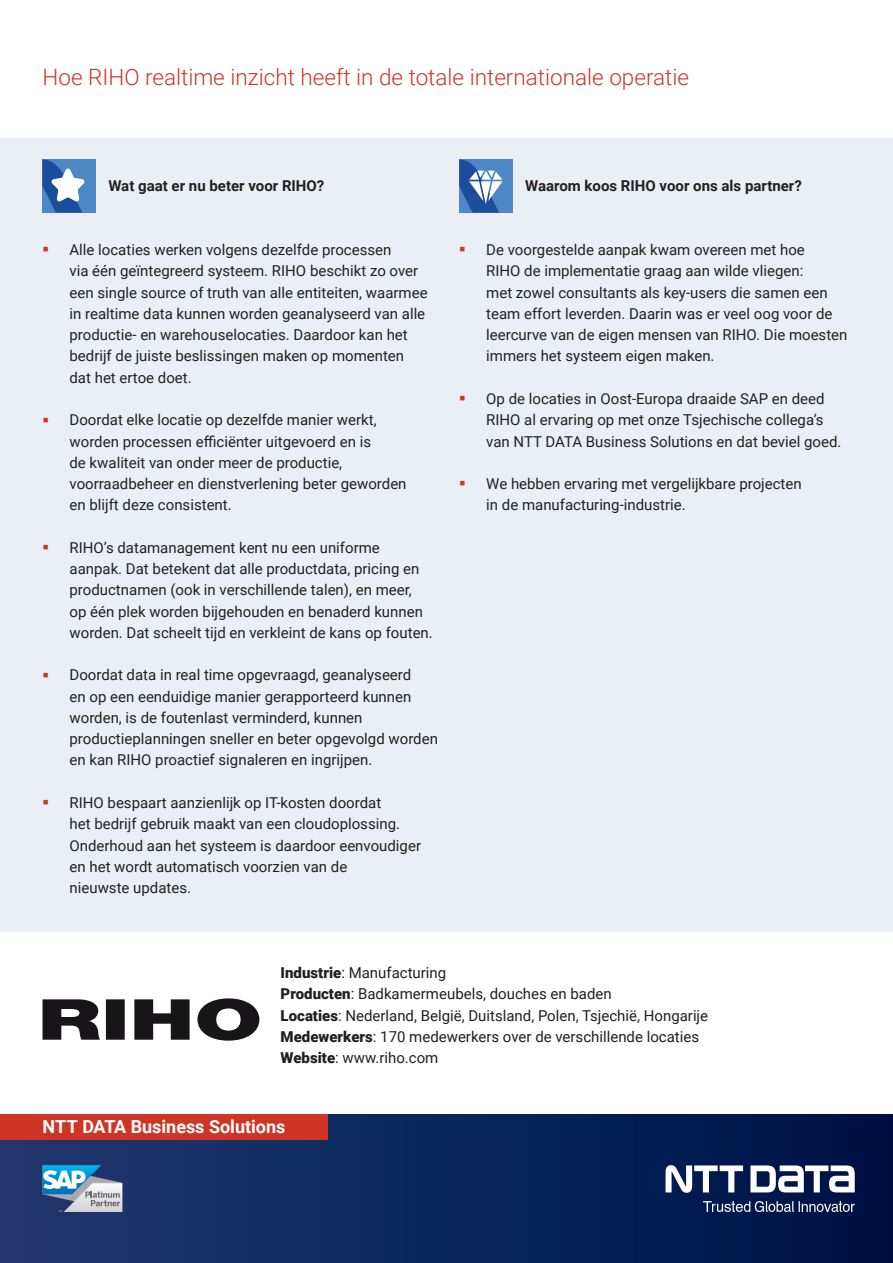
<style>
.page{position:relative;width:893px;height:1263px;background:#fff}
.page>*{position:absolute;margin:0;border:0;box-sizing:border-box;transform-origin:0 0}
.t1{font:900 34.95px "Roboto";color:#cf3527;scale:.43 1}
.NTT_Subhead_red_15pt{font:300 22.5px "Roboto";color:#cf3527}
.t2{font:700 18px "Roboto";color:#fff}
.t3{font:15px/21.3px "Roboto";color:#231f20}
._05_Headline_H2_grid{font:700 15px "Roboto";color:#231f20}
.s1{font-weight:900}
</style>
<div class="page">
<div style="left:0;top:1114px;width:893px;height:149px;background:linear-gradient(to right,#1f3970,#001246)"></div>
<svg style="left:43px;top:1165px;width:79px;height:47px"></svg>
<div style="left:0;top:1114px;width:327px;height:26px;background:#cf3527"></div>
<svg style="left:750px;top:1165px;width:105px;height:27px"></svg>
<svg style="left:665px;top:1165px;width:78px;height:28px"></svg>
<svg style="left:703px;top:1201px;width:152px;height:11px;background:#4d5b80"></svg>
<div style="left:0;top:138px;width:893px;height:793px;background:#eaeff6"></div>
<div style="left:43px;top:159px;width:53px;height:54px;background:#4d87c6"></div>
<svg style="left:43px;top:159px;width:42px;height:54px"></svg>
<div style="left:459px;top:159px;width:53px;height:54px;background:#4d87c6"></div>
<svg style="left:459px;top:159px;width:44px;height:54px"></svg>
<svg style="left:43px;top:998px;width:216px;height:43px"></svg>
<p class="NTT_Subhead_red_15pt" style="left:43px;top:61px;width:648px">Hoe RIHO realtime inzicht heeft in de totale internationale operatie</p>
<p class="_05_Headline_H2_grid" style="left:108px;top:176px;width:217px">Wat gaat er nu beter voor RIHO?</p>
<p class="_05_Headline_H2_grid" style="left:525px;top:176px;width:278px">Waarom koos RIHO voor ons als partner?</p>
<p class="t1" style="left:43px;top:223px;width:17px">-</p>
<p class="t3" style="left:70px;top:239px;width:360px">Alle locaties werken volgens dezelfde processen<br>via één geïntegreerd systeem. RIHO beschikt zo over een single source of truth van alle entiteiten, waarmee in realtime data kunnen worden geanalyseerd van alle productie- en warehouselocaties. Daardoor kan het bedrijf de juiste beslissingen maken op momenten dat het ertoe doet.</p>
<p class="t1" style="left:43px;top:394px;width:17px">-</p>
<p class="t3" style="left:70px;top:409px;width:339px">Doordat elke locatie op dezelfde manier werkt, worden processen efficiënter uitgevoerd en is<br>de kwaliteit van onder meer de productie, voorraadbeheer en dienstverlening beter geworden en blijft deze consistent.</p>
<p class="t1" style="left:43px;top:521px;width:17px">-</p>
<p class="t3" style="left:70px;top:536px;width:365px">RIHO’s datamanagement kent nu een uniforme aanpak. Dat betekent dat alle productdata, pricing en productnamen (ook in verschillende talen), en meer,<br>op één plek worden bijgehouden en benaderd kunnen worden. Dat scheelt tijd en verkleint de kans op fouten.</p>
<p class="t1" style="left:43px;top:649px;width:17px">-</p>
<p class="t3" style="left:70px;top:664px;width:370px">Doordat data in real time opgevraagd, geanalyseerd<br>en op een eenduidige manier gerapporteerd kunnen worden, is de foutenlast verminderd, kunnen productieplanningen sneller en beter opgevolgd worden en kan RIHO proactief signaleren en ingrijpen.</p>
<p class="t1" style="left:43px;top:776px;width:17px">-</p>
<p class="t3" style="left:70px;top:791px;width:353px">RIHO bespaart aanzienlijk op IT-kosten doordat<br>het bedrijf gebruik maakt van een cloudoplossing.<br>Onderhoud aan het systeem is daardoor eenvoudiger en het wordt automatisch voorzien van de<br>nieuwste updates.</p>
<p class="t1" style="left:459px;top:223px;width:17px">-</p>
<p class="t3" style="left:486px;top:239px;width:363px">De voorgestelde aanpak kwam overeen met hoe<br>RIHO de implementatie graag aan wilde vliegen:<br>met zowel consultants als key-users die samen een team effort leverden. Daarin was er veel oog voor de leercurve van de eigen mensen van RIHO. Die moesten immers het systeem eigen maken.</p>
<p class="t1" style="left:459px;top:372px;width:17px">-</p>
<p class="t3" style="left:486px;top:387px;width:357px">Op de locaties in Oost-Europa draaide SAP en deed<br>RIHO al ervaring op met onze Tsjechische collega’s van NTT DATA Business Solutions en dat beviel goed.</p>
<p class="t1" style="left:459px;top:457px;width:17px">-</p>
<p class="t3" style="left:486px;top:472px;width:317px">We hebben ervaring met vergelijkbare projecten in de manufacturing-industrie.</p>
<p class="t3" style="left:281px;top:961px;width:429px"><span class="s1">Industrie</span>: Manufacturing<br><span class="s1">Producten</span>: Badkamermeubels, douches en baden<br><span class="s1">Locaties</span>: Nederland, België, Duitsland, Polen, Tsjechië, Hongarije <span class="s1">Medewerkers</span>: 170 medewerkers over de verschillende locaties <span class="s1">Website</span>: www.riho.com</p>
<p class="t2" style="left:43px;top:1114px;width:244px">NTT DATA Business Solutions</p>
</div>
